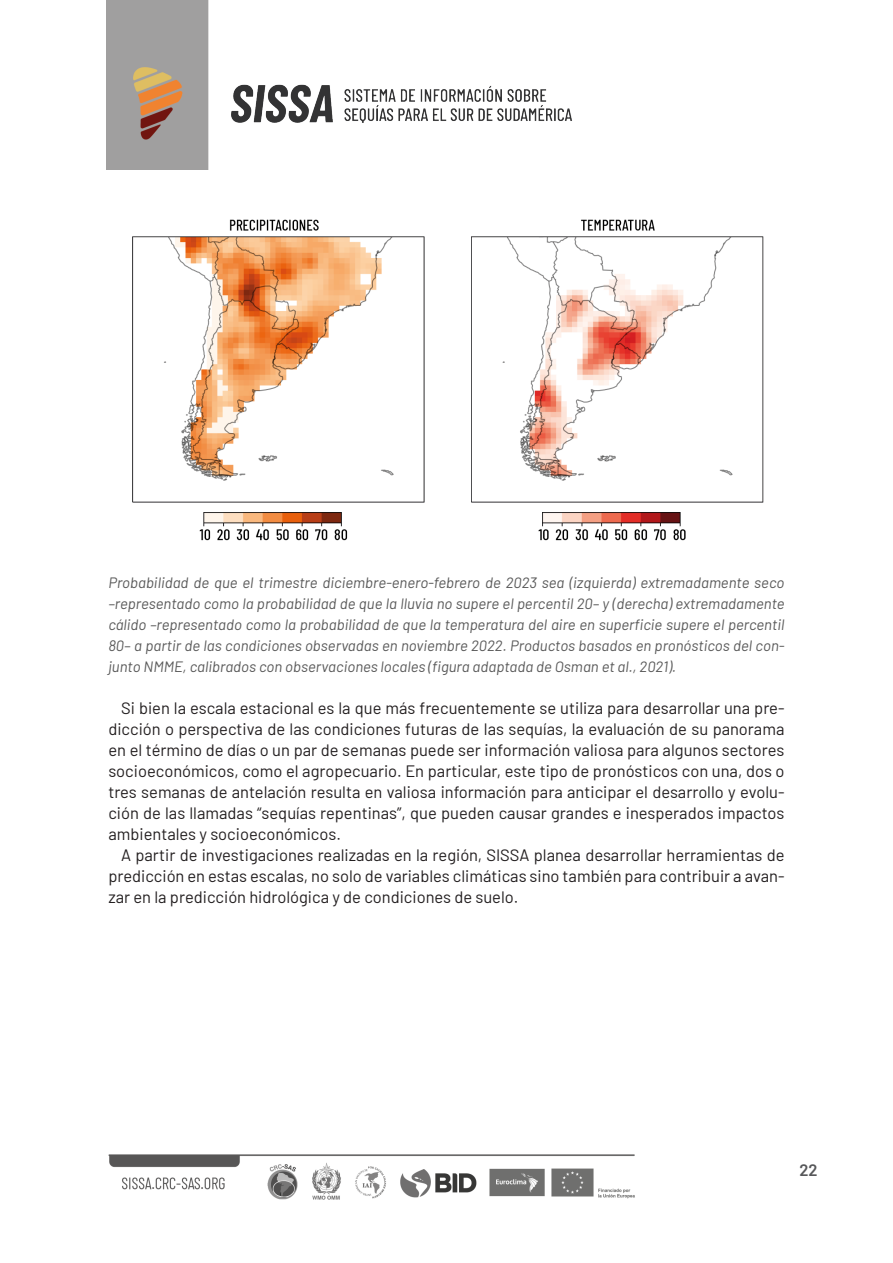
<style>
.page{position:relative;width:893px;height:1263px;background:#fff}
.page>*{position:absolute;margin:0;border:0;box-sizing:border-box;transform-origin:0 0}
.TXT{font:16.5px/21px "Barlow";color:#231f20;text-align:justify}
.t1{font:600 16.5px "Barlow";color:#57585a}
.FUENTE{font:italic 15px/21px "Barlow";color:#595959;text-align:justify}
</style>
<div class="page">
<img style="left:106px;top:0;width:466px;height:170px">
<img style="left:108px;top:1154px;width:527px;height:46px">
<img style="left:132px;top:219px;width:632px;height:322px">
<p class="FUENTE" style="left:108px;top:571px;width:678px">Probabilidad de que el trimestre diciembre-enero-febrero de 2023 sea (izquierda) extremadamente seco –representado como la probabilidad de que la lluvia no supere el percentil 20– y (derecha) extremadamente cálido –representado como la probabilidad de que la temperatura del aire en superficie supere el percentil 80– a partir de las condiciones observadas en noviembre 2022. Productos basados en pronósticos del con&shy;junto NMME, calibrados con observaciones locales (figura adaptada de Osman et al., 2021).</p>
<p class="TXT" style="left:108px;top:696px;width:678px;text-indent:13px">Si bien la escala estacional es la que más frecuentemente se utiliza para desarrollar una pre&shy;dicción o perspectiva de las condiciones futuras de las sequías, la evaluación de su panorama en el término de días o un par de semanas puede ser información valiosa para algunos sectores socioeconómicos, como el agropecuario. En particular, este tipo de pronósticos con una, dos o tres semanas de antelación resulta en valiosa información para anticipar el desarrollo y evolu&shy;ción de las llamadas “sequías repentinas”, que pueden causar grandes e inesperados impactos ambientales y socioeconómicos.</p>
<p class="TXT" style="left:108px;top:843px;width:678px;text-indent:13px">A partir de investigaciones realizadas en la región, SISSA planea desarrollar herramientas de predicción en estas escalas, no solo de variables climáticas sino también para contribuir a avan&shy;zar en la predicción hidrológica y de condiciones de suelo.</p>
<p class="t1" style="left:799px;top:1158px;width:20px">22</p>
</div>
